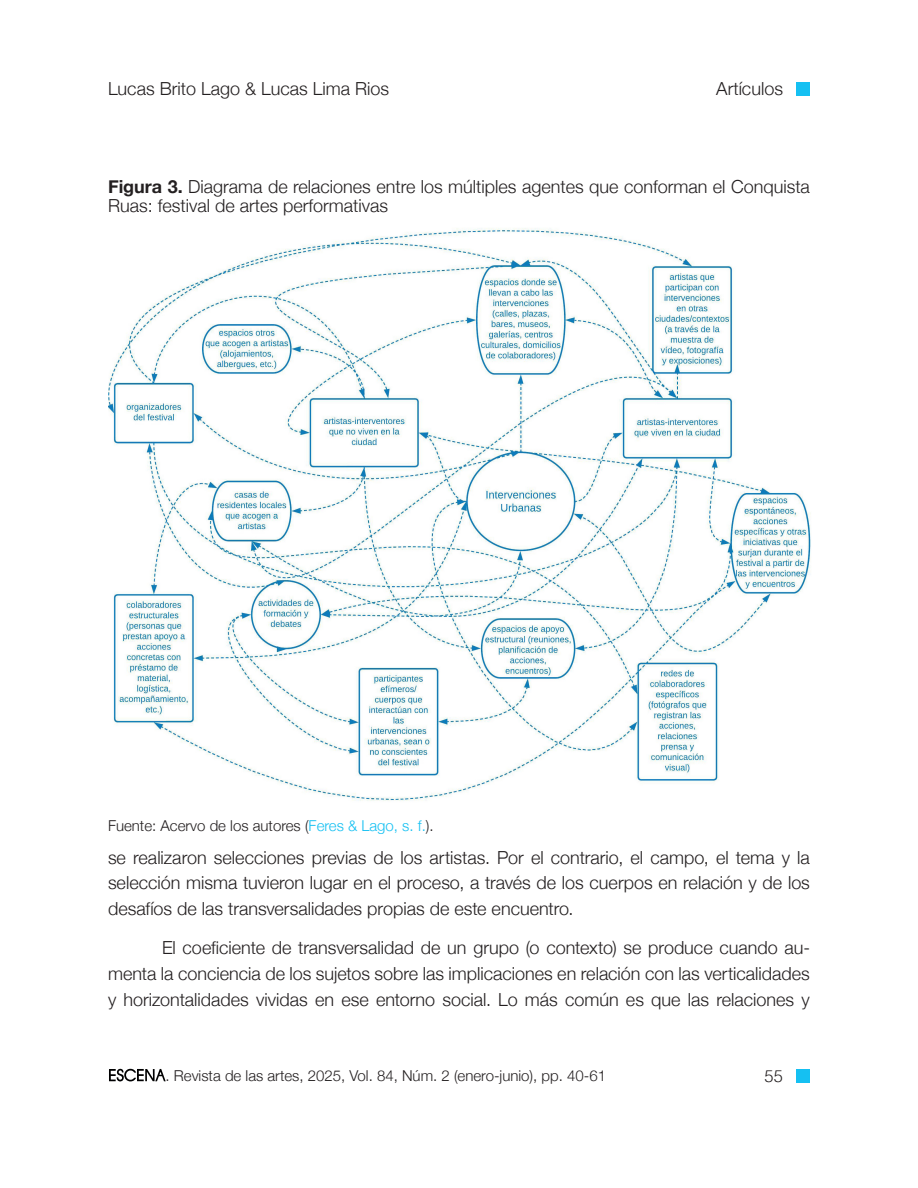
<style>
.page{position:relative;width:918px;height:1188px;background:#fff}
.page>*{position:absolute;margin:0;border:0;box-sizing:border-box;transform-origin:0 0}
.Cuerpo{font:300 18px/25.7px "Helvetica Neue";color:#231f20;text-align:justify}
.t1{font:300 16.5px "Helvetica";color:#231f20}
.Fuente{font:300 15px "Helvetica Neue";color:#231f20}
.s1{font-weight:700}
.s2{color:#15c0f2}
</style>
<div class="page">
<div style="left:796px;top:82px;width:14px;height:14px;background:#15c0f2"></div>
<div style="left:796px;top:1070px;width:14px;height:13px;background:#15c0f2"></div>
<svg style="left:109px;top:1069px;width:57px;height:12px"></svg>
<img style="left:108px;top:228px;width:703px;height:573px">
<p class="Cuerpo" style="left:108px;top:75px;width:283px">Lucas Brito Lago &amp; Lucas Lima Rios</p>
<p class="Cuerpo" style="left:716px;top:75px;width:68px">Artículos</p>
<p class="Cuerpo" style="left:108px;top:176px;width:704px;line-height:18.8px"><span class="s1">Figura 3.</span> Diagrama de relaciones entre los múltiples agentes que conforman el Conquista<br>Ruas: festival de artes performativas</p>
<p class="Fuente" style="left:108px;top:814px;width:327px">Fuente: Acervo de los autores (<span class="s2">Feres &amp; Lago, s. f.</span>).</p>
<p class="Cuerpo" style="left:108px;top:843px;width:703px">se realizaron selecciones previas de los artistas. Por el contrario, el campo, el tema y la selección misma tuvieron lugar en el proceso, a través de los cuerpos en relación y de los desafíos de las transversalidades propias de este encuentro.</p>
<p class="Cuerpo" style="left:108px;top:934px;width:704px;text-indent:54px">El coeficiente de transversalidad de un grupo (o contexto) se produce cuando au&shy;menta la conciencia de los sujetos sobre las implicaciones en relación con las verticalidades y horizontalidades vividas en ese entorno social. Lo más común es que las relaciones y</p>
<p class="Fuente" style="left:166px;top:1063px;width:442px">. Revista de las artes, 2025, Vol. 84, Núm. 2 (enero-junio), pp. 40-61</p>
<p class="t1" style="left:765px;top:1062px;width:20px">55</p>
</div>
